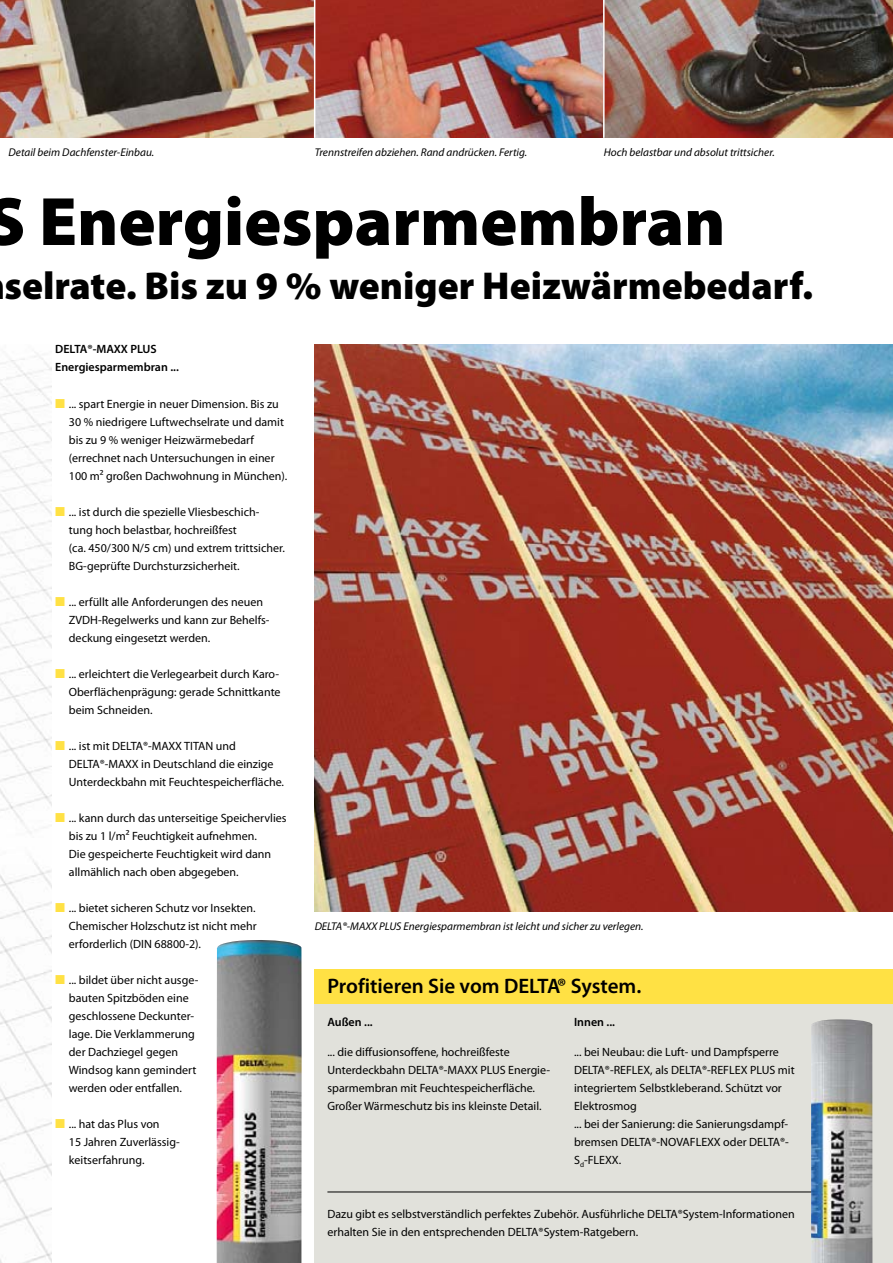
<style>
.page{position:relative;width:893px;height:1263px;background:#fff}
.page>*{position:absolute;margin:0;border:0;box-sizing:border-box;transform-origin:0 0}
.t1{font:900 69px "Myriad Pro Doerken";color:#000}
.t2{font:900 39px "Myriad Pro Doerken";color:#000}
.t3{font:600 21px "Myriad Pro Doerken";color:#000}
.t4{font:12px/18px "Myriad Pro Doerken";color:#000}
.t5{font:600 12px/18px "Myriad Pro Doerken";color:#000}
.t6{font:italic 11.25px "Myriad Pro Doerken";color:#000}
.s1{font-weight:600;color:#ffe144}
</style>
<div class="page">
<div style="left:315px;top:969px;width:578px;height:294px;background:#e1e1db"></div>
<div style="left:315px;top:969px;width:578px;height:34px;background:#ffe144"></div>
<hr style="left:327px;top:1191px;width:494px;height:1px;background:#000">
<img style="left:0;top:0;width:893px;height:138px">
<hr style="left:314px;top:0;width:1px;height:138px;background:#fff">
<hr style="left:603px;top:0;width:2px;height:138px;background:#fff">
<img style="left:315px;top:344px;width:578px;height:568px">
<img style="left:216px;top:940px;width:86px;height:323px">
<img style="left:810px;top:1019px;width:62px;height:244px">
<img style="left:0;top:352px;width:51px;height:911px">
<p class="t6" style="left:9px;top:148px;width:147px">Detail beim Dachfenster-Einbau.</p>
<p class="t6" style="left:315px;top:148px;width:214px">Trennstreifen abziehen. Rand andrücken. Fertig.</p>
<p class="t6" style="left:604px;top:148px;width:172px">Hoch belastbar und absolut trittsicher.</p>
<h1 class="t1" style="left:-13px;top:196px;width:740px">S Energiesparmembran</h1>
<h2 class="t2" style="left:4px;top:271px;width:810px">selrate. Bis zu 9 % weniger Heizwärmebedarf.</h2>
<p class="t5" style="left:55px;top:341px;width:125px">DELTA®-MAXX PLUS<br>Energiesparmembran ...</p>
<p class="t4" style="left:69px;top:396px;width:220px;text-indent:-14px"><span class="s1">■</span> ... spart Energie in neuer Dimension. Bis zu 30 % niedrigere Luftwechselrate und damit bis zu 9 % weniger Heizwärmebedarf (errechnet nach Untersuchungen in einer 100 m2 großen Dachwohnung in München).</p>
<p class="t4" style="left:69px;top:504px;width:217px;text-indent:-14px"><span class="s1">■</span> ... ist durch die spezielle Vliesbeschich&shy;tung hoch belastbar, hochreißfest<br>(ca. 450/300 N/5 cm) und extrem tritt sicher.<br>BG-geprüfte Durchsturzsicherheit.</p>
<p class="t4" style="left:69px;top:594px;width:202px;text-indent:-14px"><span class="s1">■</span> ... erfüllt alle Anforderungen des neuen<br>ZVDH-Regelwerks und kann zur Behelfs&shy;deckung eingesetzt werden.</p>
<p class="t4" style="left:69px;top:666px;width:213px;text-indent:-14px"><span class="s1">■</span> ... erleichtert die Verlegearbeit durch Karo-<br>Oberflächenprägung: gerade Schnittkante beim Schneiden.</p>
<p class="t4" style="left:69px;top:738px;width:217px;text-indent:-14px"><span class="s1">■</span> ... ist mit DELTA®-MAXX TITAN und<br>DELTA®-MAXX in Deutschland die einzige<br>Unterdeckbahn mit Feuchtespeicherfläche.</p>
<p class="t4" style="left:69px;top:810px;width:219px;text-indent:-14px"><span class="s1">■</span> ... kann durch das unterseitige Speicher vlies bis zu 1 l/m2 Feuchtigkeit aufnehmen.<br>Die gespeicherte Feuchtigkeit wird dann allmählich nach oben abgegeben.</p>
<p class="t4" style="left:69px;top:900px;width:189px;text-align:justify;text-indent:-14px"><span class="s1">■</span> ... bietet sicheren Schutz vor Insekten.<br>Chemischer Holzschutz ist nicht mehr erforderlich (DIN 68800-2).</p>
<p class="t4" style="left:69px;top:972px;width:131px;text-indent:-14px"><span class="s1">■</span> ... bildet über nicht ausge&shy;bauten Spitzböden eine geschlossene Deckunter&shy;lage. Die Verklammerung der Dachziegel gegen<br>Windsog kann gemindert werden oder entfallen.</p>
<p class="t4" style="left:69px;top:1116px;width:112px;text-indent:-14px"><span class="s1">■</span> ... hat das Plus von<br>15 Jahren Zuverlässig&shy;keitserfahrung.</p>
<p class="t6" style="left:315px;top:922px;width:330px">DELTA®-MAXX PLUS Energiesparmembran ist leicht und sicher zu verlegen.</p>
<h3 class="t3" style="left:327px;top:978px;width:315px">Profitieren Sie vom DELTA® System.</h3>
<p class="t5" style="left:327px;top:1013px;width:47px">Außen ...</p>
<p class="t4" style="left:327px;top:1044px;width:224px">... die diffusionsoffene, hochreißfeste Unterdeckbahn DELTA®-MAXX PLUS Energie&shy;sparmembran mit Feuchte speicherfläche.<br>Großer Wärmeschutz bis ins kleinste Detail.</p>
<p class="t5" style="left:574px;top:1013px;width:43px">Innen ...</p>
<p class="t4" style="left:574px;top:1044px;width:222px">... bei Neubau: die Luft- und Dampfsperre DELTA®-REFLEX, als DELTA®-REFLEX PLUS mit integriertem Selbstkleberand. Schützt vor Elektrosmog<br>... bei der Sanierung: die Sanierungsdampf&shy;bremsen DELTA®-NOVAFLEXX oder DELTA®- S<sub>d</sub>-FLEXX.</p>
<p class="t4" style="left:327px;top:1206px;width:469px">Dazu gibt es selbstverständlich perfektes Zubehör. Ausführliche DELTA®System-Informationen erhalten Sie in den entsprechenden DELTA®System-Ratgebern.</p>
</div>
